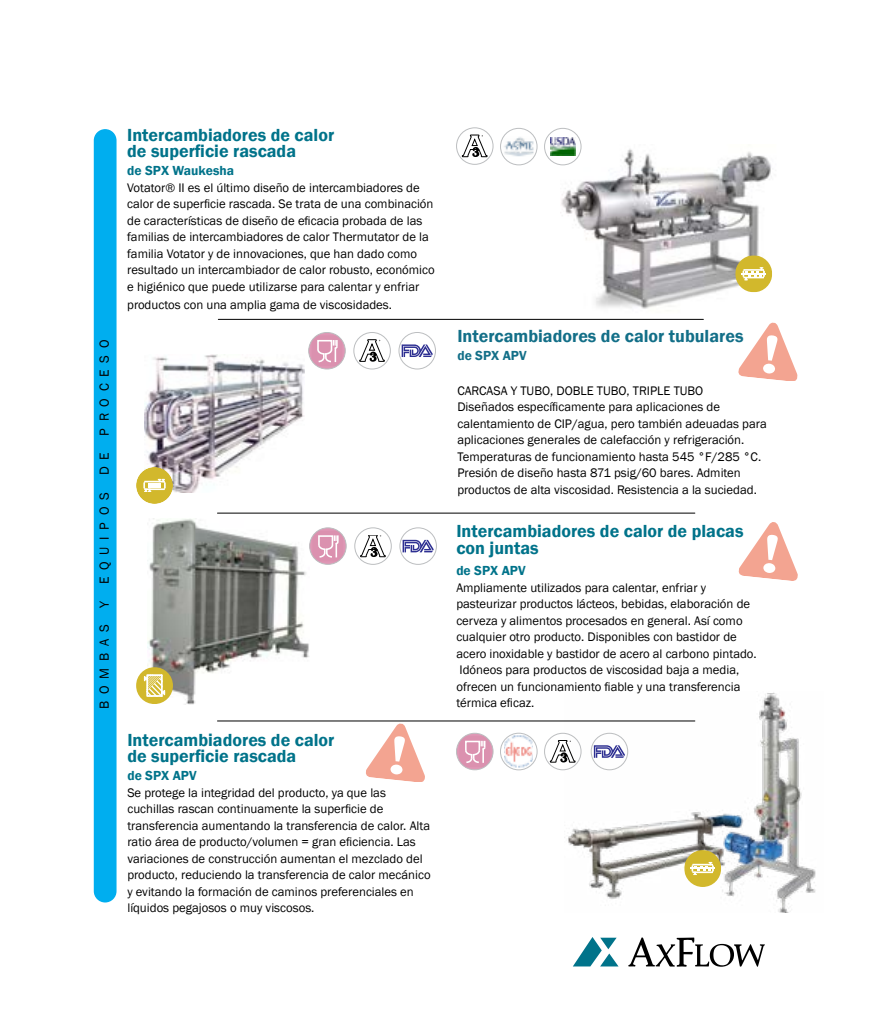
<style>
.page{position:relative;width:893px;height:1021px;background:#fff}
.page>*{position:absolute;margin:0;border:0;box-sizing:border-box;transform-origin:0 0}
.t1{font:600 18px/16.5px "Franklin Gothic";color:#00738a}
.t2{font:600 18px "Franklin Gothic";color:#136f88}
.t3{font:600 13.5px "Franklin Gothic";color:#00738a}
.t4{font:13.5px "Franklin Gothic";letter-spacing:.5em;color:#000}
.t5{font:600 13.5px "Franklin Gothic";color:#136f88}
.t6{font:12.75px/16.5px "Franklin Gothic";color:#000}
</style>
<div class="page">
<svg style="left:573px;top:937px;width:45px;height:29px"></svg>
<svg style="left:628px;top:937px;width:137px;height:29px"></svg>
<svg style="left:462px;top:135px;width:26px;height:22px"></svg>
<div style="left:456px;top:128px;width:37px;height:36px;border:1px solid #bcbec0;border-radius:50%"></div>
<img style="left:564px;top:692px;width:252px;height:220px">
<svg style="left:594px;top:745px;width:31px;height:12px"></svg>
<div style="left:591px;top:733px;width:37px;height:37px;border:1px solid #bcbec0;border-radius:50%"></div>
<svg style="left:738px;top:522px;width:60px;height:58px"></svg>
<svg style="left:738px;top:322px;width:60px;height:59px"></svg>
<img style="left:560px;top:145px;width:211px;height:164px">
<div style="left:95px;top:130px;width:21px;height:771px;background:#00aeef;border-radius:11px"></div>
<div style="left:94px;top:129px;width:23px;height:773px;border:2px solid #00aeef;border-radius:11px"></div>
<hr style="left:218px;top:319px;width:485px;height:1px;background:#000">
<hr style="left:217px;top:512px;width:478px;height:1px;background:#000">
<hr style="left:217px;top:720px;width:478px;height:1px;background:#000">
<svg style="left:365px;top:720px;width:61px;height:61px"></svg>
<img style="left:145px;top:354px;width:159px;height:138px">
<img style="left:148px;top:518px;width:161px;height:186px">
<img style="left:500px;top:128px;width:37px;height:37px;border-radius:18px">
<div style="left:500px;top:128px;width:37px;height:37px;border:1px solid #bcbec0;border-radius:50%"></div>
<img style="left:550px;top:137px;width:26px;height:18px">
<div style="left:544px;top:128px;width:37px;height:37px;border:1px solid #bcbec0;border-radius:50%"></div>
<svg style="left:735px;top:255px;width:37px;height:37px"></svg>
<svg style="left:741px;top:267px;width:25px;height:13px"></svg>
<div style="left:136px;top:467px;width:37px;height:37px;background:#d2b82c;border-radius:18px"></div>
<svg style="left:143px;top:479px;width:23px;height:13px"></svg>
<svg style="left:136px;top:667px;width:37px;height:37px"></svg>
<svg style="left:144px;top:674px;width:21px;height:23px"></svg>
<svg style="left:684px;top:850px;width:37px;height:37px"></svg>
<hr style="left:690px;top:867px;width:25px;height:2px;background:#fff">
<svg style="left:692px;top:861px;width:22px;height:14px"></svg>
<img style="left:505px;top:735px;width:28px;height:32px">
<div style="left:500px;top:733px;width:37px;height:37px;border:1px solid #bcbec0;border-radius:50%"></div>
<svg style="left:550px;top:740px;width:26px;height:22px"></svg>
<div style="left:544px;top:733px;width:37px;height:37px;border:1px solid #bcbec0;border-radius:50%"></div>
<svg style="left:456px;top:735px;width:37px;height:33px"></svg>
<div style="left:456px;top:733px;width:37px;height:37px;border:1px solid #bcbec0;border-radius:50%"></div>
<svg style="left:359px;top:339px;width:26px;height:23px"></svg>
<div style="left:354px;top:332px;width:37px;height:37px;border:1px solid #bcbec0;border-radius:50%"></div>
<svg style="left:402px;top:344px;width:31px;height:13px"></svg>
<div style="left:399px;top:332px;width:37px;height:37px;border:1px solid #bcbec0;border-radius:50%"></div>
<svg style="left:309px;top:334px;width:36px;height:33px"></svg>
<div style="left:309px;top:332px;width:36px;height:37px;border:1px solid #bcbec0;border-radius:50%"></div>
<svg style="left:360px;top:535px;width:26px;height:22px"></svg>
<div style="left:355px;top:527px;width:36px;height:37px;border:1px solid #bcbec0;border-radius:50%"></div>
<svg style="left:403px;top:540px;width:31px;height:12px"></svg>
<div style="left:400px;top:527px;width:37px;height:37px;border:1px solid #bcbec0;border-radius:50%"></div>
<svg style="left:310px;top:529px;width:36px;height:33px"></svg>
<div style="left:309px;top:527px;width:37px;height:37px;border:1px solid #bcbec0;border-radius:50%"></div>
<p class="t4" style="left:96px;top:435px;width:98px;rotate:-90deg">PROCESO</p>
<p class="t4" style="left:96px;top:608px;width:157px;rotate:-90deg">Y EQUIPOS DE</p>
<p class="t4" style="left:96px;top:709px;width:86px;rotate:-90deg">BOMBAS</p>
<h1 class="t1" style="left:127px;top:127px;width:209px">Intercambiadores de calor de superficie rascada</h1>
<p class="t3" style="left:127px;top:162px;width:108px">de SPX Waukesha</p>
<p class="t6" style="left:127px;top:179px;width:309px">Votator® II es el último diseño de intercambiadores de calor de superficie rascada. Se trata de una combinación de características de diseño de eficacia probada de las familias de intercambiadores de calor Thermutator de la familia Votator y de innovaciones, que han dado como resultado un intercambiador de calor robusto, económico e higiénico que puede utilizarse para calentar y enfriar</p>
<p class="t6" style="left:127px;top:296px;width:266px">productos con una amplia gama de viscosidades.</p>
<h1 class="t1" style="left:127px;top:731px;width:209px">Intercambiadores de calor de superficie rascada</h1>
<p class="t3" style="left:127px;top:767px;width:71px">de SPX APV</p>
<p class="t6" style="left:127px;top:784px;width:305px">Se protege la integridad del producto, ya que las cuchillas rascan continuamente la superficie de transferencia aumentando la transferencia de calor. Alta ratio área de producto/volumen = gran eficiencia. Las variaciones de construcción aumentan el mezclado del producto, reduciendo la transferencia de calor mecánico y evitando la formación de caminos preferenciales en líquidos pegajosos o muy viscosos.</p>
<h1 class="t2" style="left:457px;top:325px;width:288px">Intercambiadores de calor tubulares</h1>
<p class="t5" style="left:457px;top:347px;width:71px">de SPX APV</p>
<p class="t6" style="left:457px;top:382px;width:311px">CARCASA Y TUBO, DOBLE TUBO, TRIPLE TUBO<br>Diseñados específicamente para aplicaciones de calentamiento de CIP/agua, pero también adeuadas para aplicaciones generales de calefacción y refrigeración.<br>Temperaturas de funcionamiento hasta 545 °F/285 °C.<br>Presión de diseño hasta 871 psig/60 bares. Admiten productos de alta viscosidad. Resistencia a la suciedad.</p>
<h1 class="t1" style="left:456px;top:523px;width:289px">Intercambiadores de calor de placas con juntas</h1>
<p class="t3" style="left:456px;top:562px;width:71px">de SPX APV</p>
<p class="t6" style="left:456px;top:579px;width:302px">Ampliamente utilizados para calentar, enfriar y pasteurizar productos lácteos, bebidas, elaboración de cerveza y alimentos procesados en general. Así como cualquier otro producto. Disponibles con bastidor de acero inoxidable y bastidor de acero al carbono pintado.<br>Idóneos para productos de viscosidad baja a media, ofrecen un funcionamiento fiable y una transferencia térmica eficaz.</p>
</div>
